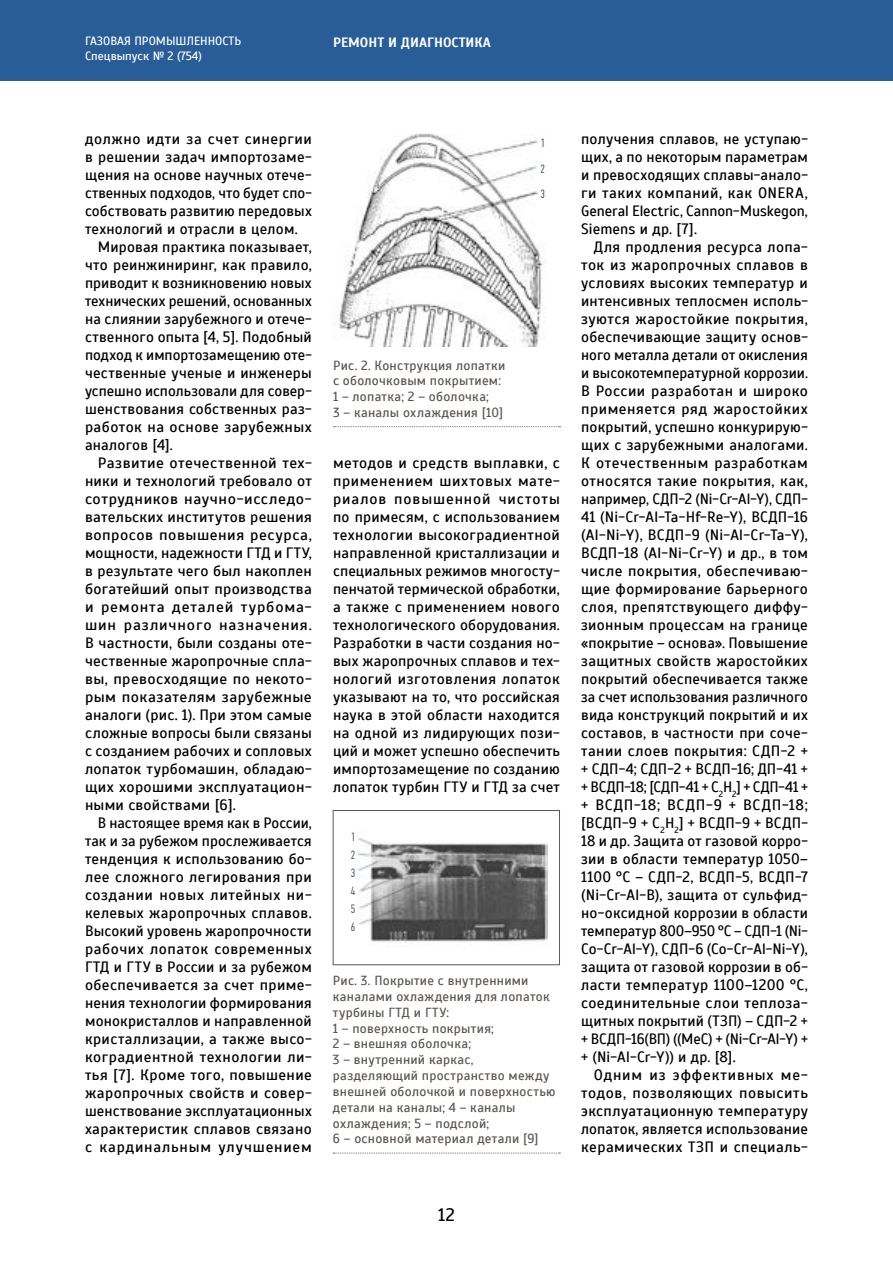
<style>
.page{position:relative;width:893px;height:1263px;background:#fff}
.page>*{position:absolute;margin:0;border:0;box-sizing:border-box;transform-origin:0 0}
.t1{font:18px "Scada";color:#000}
.t2{font:15px/18px "Scada";letter-spacing:.015em;color:#000;text-align:justify}
.t3{font:15px "Scada";letter-spacing:.015em;color:#000;scale:1.04 1}
.t4{font:15px "Scada";letter-spacing:.035em;color:#000}
.t5{font:15px "Scada";letter-spacing:.035em;color:#000;scale:1.04 1}
.t6{font:15px "Scada";letter-spacing:.05em;color:#000;scale:1.04 1}
.t7{font:15px "Scada";letter-spacing:.04em;color:#000}
.t8{font:15px "Scada";letter-spacing:.055em;color:#000;scale:1.04 1}
.t9{font:15px "Scada";letter-spacing:.05em;color:#000}
.t10{font:700 13.5px "Scada";color:#fff}
.t11{font:13.2px/15.8px "Scada";letter-spacing:.02em;color:#5b5753}
.t12{font:12px/14.4px "Scada";color:#fff}
.t13{font:300 12px/18px "PF Din Text Comp Pro";color:#32485a;text-align:justify}
</style>
<div class="page">
<div style="left:0;top:0;width:893px;height:81px;background:#295d97"></div>
<img style="left:357px;top:837px;width:191px;height:107px">
<div style="left:333px;top:810px;width:227px;height:155px;border:1px solid #5b5753"></div>
<img style="left:339px;top:133px;width:206px;height:214px">
<svg style="left:333px;top:1153px;width:227px;height:1px"></svg>
<svg style="left:333px;top:426px;width:227px;height:1px"></svg>
<p class="t12" style="left:85px;top:34px;width:158px">ГАЗОВАЯ ПРОМЫШЛЕННОСТЬ<br>Спецвыпуск № 2 (754)</p>
<p class="t10" style="left:333px;top:34px;width:159px">РЕМОНТ И ДИАГНОСТИКА</p>
<p class="t4" style="left:85px;top:130px;width:228px">должно идти за счет синергии</p>
<p class="t2" style="left:85px;top:148px;width:228px">в решении задач импортозаме-</p>
<p class="t2" style="left:85px;top:166px;width:228px">щения на основе научных отече-</p>
<p class="t2" style="left:85px;top:184px;width:228px">ственных подходов, что будет спо-</p>
<p class="t2" style="left:85px;top:202px;width:228px">собствовать развитию передовых</p>
<p class="t2" style="left:85px;top:220px;width:214px">технологий и отрасли в целом.</p>
<p class="t2" style="left:98px;top:238px;width:216px">Мировая практика показывает,</p>
<p class="t2" style="left:85px;top:256px;width:228px">что реинжиниринг, как правило,</p>
<p class="t2" style="left:85px;top:274px;width:228px">приводит к возникновению новых</p>
<p class="t2" style="left:85px;top:292px;width:228px">технических решений, основанных</p>
<p class="t2" style="left:85px;top:310px;width:228px">на слиянии зарубежного и отече-</p>
<p class="t2" style="left:85px;top:328px;width:228px">ственного опыта [4, 5]. Подобный</p>
<p class="t2" style="left:85px;top:346px;width:228px">подход к импортозамещению оте-</p>
<p class="t2" style="left:85px;top:364px;width:228px">чественные ученые и инженеры</p>
<p class="t2" style="left:85px;top:382px;width:228px">успешно использовали для совер-</p>
<p class="t2" style="left:85px;top:400px;width:228px">шенствования собственных раз-</p>
<p class="t2" style="left:85px;top:418px;width:228px">работок на основе зарубежных</p>
<p class="t2" style="left:85px;top:436px;width:89px">аналогов [4].</p>
<p class="t3" style="left:98px;top:454px;width:207px">Развитие отечественной тех-</p>
<p class="t2" style="left:85px;top:472px;width:228px">ники и технологий требовало от</p>
<p class="t5" style="left:85px;top:490px;width:220px">сотрудников научно-исследо-</p>
<p class="t2" style="left:85px;top:508px;width:228px">вательских институтов решения</p>
<p class="t3" style="left:85px;top:526px;width:220px">вопросов повышения ресурса,</p>
<p class="t2" style="left:85px;top:544px;width:228px">мощности, надежности ГТД и ГТУ,</p>
<p class="t2" style="left:85px;top:562px;width:228px">в результате чего был накоплен</p>
<p class="t2" style="left:85px;top:580px;width:228px">богатейший опыт производства</p>
<p class="t8" style="left:85px;top:598px;width:220px">и ремонта деталей турбома-</p>
<p class="t6" style="left:85px;top:616px;width:220px">шин различного назначения.</p>
<p class="t2" style="left:85px;top:634px;width:228px">В частности, были созданы оте-</p>
<p class="t2" style="left:85px;top:652px;width:228px">чественные жаропрочные спла-</p>
<p class="t3" style="left:85px;top:670px;width:220px">вы, превосходящие по некото-</p>
<p class="t3" style="left:85px;top:688px;width:220px">рым показателям зарубежные</p>
<p class="t2" style="left:85px;top:706px;width:228px">аналоги (рис. 1). При этом самые</p>
<p class="t2" style="left:85px;top:724px;width:228px">сложные вопросы были связаны</p>
<p class="t2" style="left:85px;top:742px;width:228px">с созданием рабочих и сопловых</p>
<p class="t2" style="left:85px;top:760px;width:228px">лопаток турбомашин, обладаю-</p>
<p class="t2" style="left:85px;top:778px;width:228px">щих хорошими эксплуатацион-</p>
<p class="t2" style="left:85px;top:796px;width:152px">ными свойствами [6].</p>
<p class="t2" style="left:98px;top:814px;width:216px">В настоящее время как в России,</p>
<p class="t2" style="left:85px;top:832px;width:228px">так и за рубежом прослеживается</p>
<p class="t2" style="left:85px;top:850px;width:228px">тенденция к использованию бо-</p>
<p class="t2" style="left:85px;top:868px;width:228px">лее сложного легирования при</p>
<p class="t7" style="left:85px;top:886px;width:228px">создании новых литейных ни-</p>
<p class="t2" style="left:85px;top:904px;width:228px">келевых жаропрочных сплавов.</p>
<p class="t2" style="left:85px;top:922px;width:228px">Высокий уровень жаропрочности</p>
<p class="t4" style="left:85px;top:940px;width:228px">рабочих лопаток современных</p>
<p class="t2" style="left:85px;top:958px;width:228px">ГТД и ГТУ в России и за рубежом</p>
<p class="t2" style="left:85px;top:976px;width:228px">обеспечивается за счет приме-</p>
<p class="t2" style="left:85px;top:994px;width:228px">нения технологии формирования</p>
<p class="t2" style="left:85px;top:1012px;width:228px">монокристаллов и направленной</p>
<p class="t2" style="left:85px;top:1030px;width:228px">кристаллизации, а также высо-</p>
<p class="t2" style="left:85px;top:1048px;width:228px">коградиентной технологии ли-</p>
<p class="t2" style="left:85px;top:1066px;width:228px">тья [7]. Кроме того, повышение</p>
<p class="t2" style="left:85px;top:1084px;width:228px">жаропрочных свойств и совер-</p>
<p class="t2" style="left:85px;top:1102px;width:228px">шенствование эксплуатационных</p>
<p class="t2" style="left:85px;top:1120px;width:228px">характеристик сплавов связано</p>
<p class="t9" style="left:85px;top:1138px;width:228px">с кардинальным улучшением</p>
<p class="t13" style="left:540px;top:130px;width:6px;line-height:25.5px">1<br>2<br>3</p>
<p class="t11" style="left:333px;top:357px;width:174px">Рис. 2. Конструкция лопатки с оболочковым покрытием:<br>1 – лопатка; 2 – оболочка;<br>3 – каналы охлаждения [10]</p>
<p class="t2" style="left:333px;top:454px;width:228px">методов и средств выплавки, с применением шихтовых мате&shy;риалов повышенной чистоты по примесям, с использованием технологии высокоградиентной направленной кристаллизации и специальных режимов многосту&shy;пенчатой термической обработки, а также с применением нового технологического оборудования.<br>Разработки в части создания но&shy;вых жаропрочных сплавов и тех&shy;нологий изготовления лопаток указывают на то, что российская наука в этой области находится на одной из лидирующих пози&shy;ций и может успешно обеспечить импортозамещение по созданию лопаток турбин ГТУ и ГТД за счет</p>
<p class="t13" style="left:351px;top:828px;width:6px">1<br>2<br>3<br>4<br>5<br>6</p>
<p class="t11" style="left:333px;top:973px;width:224px">Рис. 3. Покрытие с внутренними каналами охлаждения для лопаток турбины ГТД и ГТУ:<br>1 – поверхность покрытия;<br>2 – внешняя оболочка;<br>3 – внутренний каркас, разделяющий пространство между внешней оболочкой и поверхностью детали на каналы; 4 – каналы охлаждения; 5 – подслой;<br>6 – основной материал детали [9]</p>
<p class="t1" style="left:438px;top:1204px;width:18px">12</p>
<p class="t2" style="left:581px;top:130px;width:228px">получения сплавов, не уступаю&shy;щих, а по некоторым параметрам и превосходящих сплавы-анало&shy;ги таких компаний, как ONERA, General Electric, Cannon-Muskegon, Siemens и др. [7].</p>
<p class="t2" style="left:581px;top:238px;width:228px;text-indent:13px">Для продления ресурса лопа&shy;ток из жаропрочных сплавов в условиях высоких температур и интенсивных теплосмен исполь&shy;зуются жаростойкие покрытия, обеспечивающие защиту основ&shy;ного металла детали от окисления и высокотемпературной коррозии.<br>В России разработан и широко применяется ряд жаростойких покрытий, успешно конкурирую&shy;щих с зарубежными аналогами.<br>К отечественным разработкам относятся такие покрытия, как, например, СДП-2 (Ni-Cr-Al-Y), СДП-41 (Ni-Cr-Al-Ta-Hf-Re-Y), ВСДП-16 (Al-Ni-Y), ВСДП-9 (Ni-Al-Cr-Ta-Y), ВСДП-18 (Al-Ni-Cr-Y) и др., в том числе покрытия, обеспечиваю&shy;щие формирование барьерного слоя, препятствующего диффу&shy;зионным процессам на границе «покрытие – основа». Повышение защитных свойств жаростойких покрытий обеспечивается также за счет использования различного вида конструкций покрытий и их составов, в частности при соче&shy;тании слоев покрытия: СДП-2 + + СДП-4; СДП-2 + ВСДП-16; ДП-41 + + ВСДП-18; [СДП-41 + С<sub>2</sub>Н<sub>2</sub>] + СДП‑41 + + ВСДП-18; ВСДП-9 + ВСДП-18; [ВСДП-9 + С<sub>2</sub>Н<sub>2</sub>] + ВСДП-9 + ВСДП-18 и др. Защита от газовой корро&shy;зии в области температур 1050– 1100 °С – СДП-2, ВСДП-5, ВСДП-7 (Ni-Cr-Al-B), защита от сульфид&shy;но-оксидной коррозии в области температур 800–950 °С – СДП-1 (Ni-Co-Cr-Al-Y), СДП-6 (Co-Cr-Al-Ni-Y), защита от газовой коррозии в об&shy;ласти температур 1100–1200 °С, соединительные слои теплоза&shy;щитных покрытий (ТЗП) – СДП-2 + + ВСДП-16(ВП) ((MeC) + (Ni-Cr-Al-Y) + + (Ni-Al-Cr-Y)) и др. [8].</p>
<p class="t2" style="left:581px;top:1066px;width:228px;text-indent:13px">Одним из эффективных ме&shy;тодов, позволяющих повысить эксплуатационную температуру лопаток, является использование керамических ТЗП и специаль-</p>
</div>
